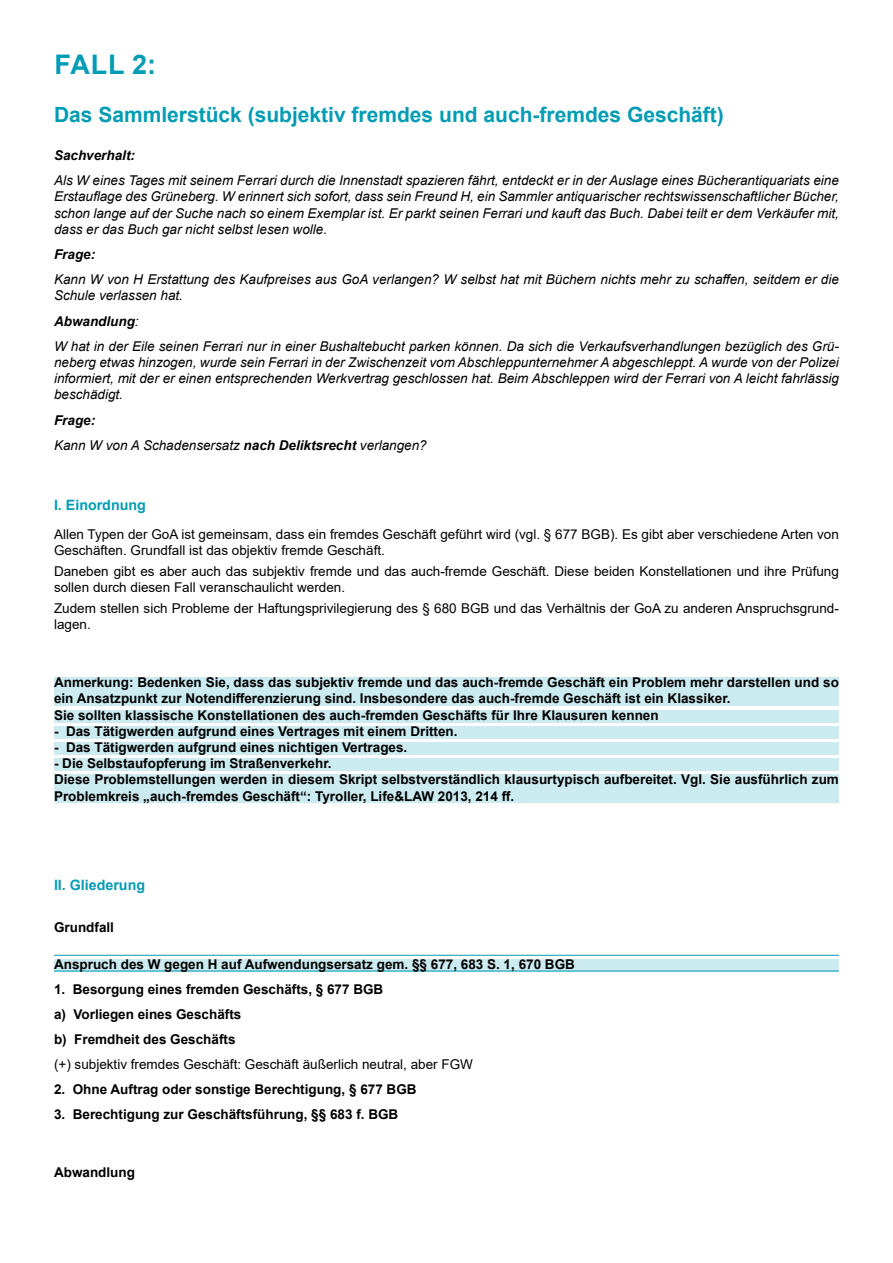
<style>
.page{position:relative;width:893px;height:1263px;background:#fff}
.page>*{position:absolute;margin:0;border:0;box-sizing:border-box;transform-origin:0 0}
.t1{font:700 27px "Arial";color:#009cb4}
.t2{font:700 21px "Arial";color:#009cb4}
.t3{font:700 14.25px "Arial";color:#009cb4}
.t4{font:italic 13.5px/16.2px "Arial";color:#000}
.t5{font:700 13.5px/16.2px "Arial";color:#000}
.t6{font:13.5px/16.2px "Arial";color:#000}
.t7{font:italic 700 13.5px "Arial";color:#000}
.s1{font-weight:700}
</style>
<div class="page">
<div style="left:54px;top:677px;width:785px;height:29px;background:#ccebf0"></div>
<div style="left:54px;top:710px;width:785px;height:12px;background:#ccebf0"></div>
<div style="left:54px;top:726px;width:785px;height:13px;background:#ccebf0"></div>
<div style="left:54px;top:742px;width:785px;height:13px;background:#ccebf0"></div>
<div style="left:54px;top:758px;width:785px;height:13px;background:#ccebf0"></div>
<div style="left:54px;top:774px;width:785px;height:29px;background:#ccebf0"></div>
<div style="left:54px;top:959px;width:785px;height:13px;background:#ccebf0"></div>
<hr style="left:54px;top:955px;width:785px;height:1px;background:#009cb4">
<hr style="left:54px;top:971px;width:785px;height:1px;background:#009cb4">
<h1 class="t1" style="left:54px;top:45px;width:103px">FALL 2:</h1>
<h2 class="t2" style="left:54px;top:100px;width:671px">Das Sammlerstück (subjektiv fremdes und auch-fremdes Geschäft)</h2>
<p class="t7" style="left:54px;top:146px;width:83px">Sachverhalt:</p>
<p class="t4" style="left:54px;top:172px;width:786px;text-align:justify">Als W eines Tages mit seinem Ferrari durch die Innenstadt spazieren fährt, entdeckt er in der Auslage eines Bücherantiquariats eine Erstauflage des Grüneberg. W erinnert sich sofort, dass sein Freund H, ein Sammler antiquarischer rechtswissenschaftlicher Bücher, schon lange auf der Suche nach so einem Exemplar ist. Er parkt seinen Ferrari und kauft das Buch. Dabei teilt er dem Verkäufer mit, dass er das Buch gar nicht selbst lesen wolle.</p>
<p class="t7" style="left:54px;top:245px;width:43px">Frage:</p>
<p class="t4" style="left:54px;top:271px;width:786px">Kann W von H Erstattung des Kaufpreises aus GoA verlangen? W selbst hat mit Büchern nichts mehr zu schaffen, seitdem er die<br>Schule verlassen hat.</p>
<p class="t4" style="left:54px;top:308px;width:786px;line-height:25.2px"><span class="s1">Abwandlung</span>:<br>W hat in der Eile seinen Ferrari nur in einer Bushaltebucht parken können. Da sich die Verkaufsverhandlungen bezüglich des Grü-</p>
<p class="t4" style="left:54px;top:354px;width:786px;text-align:justify">neberg etwas hinzogen, wurde sein Ferrari in der Zwischenzeit vom Abschleppunternehmer A abgeschleppt. A wurde von der Polizei informiert, mit der er einen entsprechenden Werkvertrag geschlossen hat. Beim Abschleppen wird der Ferrari von A leicht fahrlässig beschädigt.</p>
<p class="t4" style="left:54px;top:407px;width:374px;line-height:25.2px"><span class="s1">Frage:<br></span>Kann W von A Schadensersatz <span class="s1">nach Deliktsrecht</span> verlangen?</p>
<p class="t3" style="left:54px;top:495px;width:93px">I. Einordnung</p>
<p class="t6" style="left:54px;top:526px;width:786px">Allen Typen der GoA ist gemeinsam, dass ein fremdes Geschäft geführt wird (vgl. § 677 BGB). Es gibt aber verschiedene Arten von<br>Geschäften. Grundfall ist das objektiv fremde Geschäft.</p>
<p class="t6" style="left:54px;top:563px;width:786px">Daneben gibt es aber auch das subjektiv fremde und das auch-fremde Geschäft. Diese beiden Konstellationen und ihre Prüfung sollen durch diesen Fall veranschaulicht werden.</p>
<p class="t6" style="left:54px;top:600px;width:786px">Zudem stellen sich Probleme der Haftungsprivilegierung des § 680 BGB und das Verhältnis der GoA zu anderen Anspruchsgrund&shy;lagen.</p>
<p class="t5" style="left:54px;top:674px;width:786px">Anmerkung: Bedenken Sie, dass das subjektiv fremde und das auch-fremde Geschäft ein Problem mehr darstellen und so ein Ansatzpunkt zur Notendifferenzierung sind. Insbesondere das auch-fremde Geschäft ist ein Klassiker.<br>Sie sollten klassische Konstellationen des auch-fremden Geschäfts für Ihre Klausuren kennen</p>
<p class="t5" style="left:54px;top:723px;width:405px">- Das Tätigwerden aufgrund eines Vertrages mit einem Dritten.</p>
<p class="t5" style="left:54px;top:739px;width:355px">- Das Tätigwerden aufgrund eines nichtigen Vertrages.</p>
<p class="t5" style="left:54px;top:755px;width:786px">- Die Selbstaufopferung im Straßenverkehr.<br>Diese Problemstellungen werden in diesem Skript selbstverständlich klausurtypisch aufbereitet. Vgl. Sie ausführlich zum<br>Problemkreis „auch-fremdes Geschäft“: Tyroller, Life&amp;LAW 2013, 214 ff.</p>
<p class="t3" style="left:54px;top:875px;width:93px">II. Gliederung</p>
<p class="t5" style="left:54px;top:919px;width:62px">Grundfall</p>
<p class="t5" style="left:54px;top:956px;width:522px">Anspruch des W gegen H auf Aufwendungsersatz gem. §§ 677, 683 S. 1, 670 BGB</p>
<p class="t5" style="left:54px;top:977px;width:331px;line-height:25px">1. Besorgung eines fremden Geschäfts, § 677 BGB a) Vorliegen eines Geschäfts<br>b) Fremdheit des Geschäfts</p>
<p class="t6" style="left:54px;top:1056px;width:421px">(+) subjektiv fremdes Geschäft: Geschäft äußerlich neutral, aber FGW</p>
<p class="t5" style="left:54px;top:1081px;width:364px">2. Ohne Auftrag oder sonstige Berechtigung, § 677 BGB</p>
<p class="t5" style="left:54px;top:1106px;width:346px">3. Berechtigung zur Geschäftsführung, §§ 683 f. BGB</p>
<p class="t5" style="left:54px;top:1164px;width:83px">Abwandlung</p>
</div>
